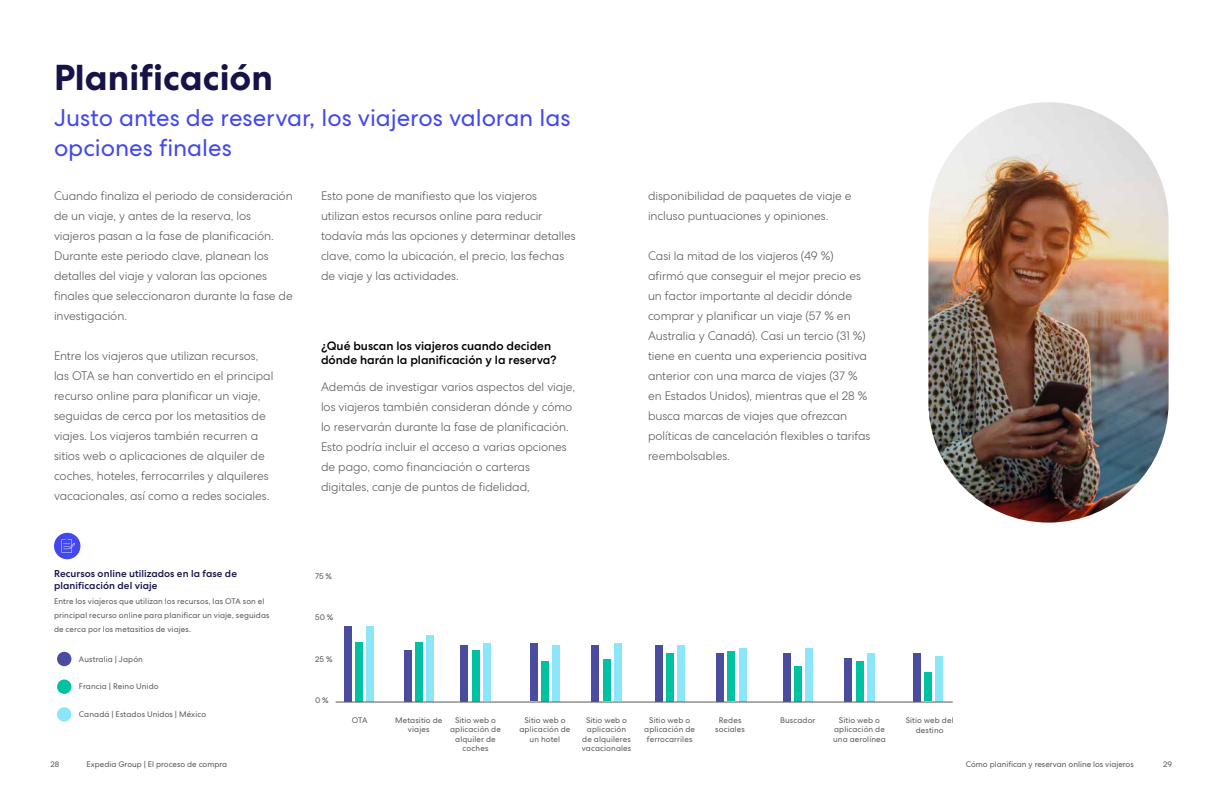
<style>
.page{position:relative;width:1224px;height:792px;background:#fff}
.page>*{position:absolute;margin:0;border:0;box-sizing:border-box;transform-origin:0 0}
.t1{font:700 36px "Centra No 2";color:#151348}
.t2{font:24px/30px "Centra No 2";color:#4248ed}
.t3{font:300 12px/20px "Centra No 2";letter-spacing:-.005em;color:#58595b}
.t4{font:500 12px/14px "Centra No 2";color:#000}
.t5{font:500 10px/12px "Centra No 2";letter-spacing:.005em;color:#151348}
.t6{font:8px/9.6px "Centra No 2";letter-spacing:.015em;color:#58595b;text-align:center}
</style>
<div class="page">
<div style="left:592px;top:645px;width:7px;height:56px;background:#4a4ca0"></div>
<div style="left:603px;top:660px;width:7px;height:41px;background:#00c2a2"></div>
<div style="left:614px;top:643px;width:7px;height:58px;background:#8be6f9"></div>
<div style="left:530px;top:643px;width:7px;height:58px;background:#4a4ca0"></div>
<div style="left:541px;top:661px;width:8px;height:40px;background:#00c2a2"></div>
<div style="left:553px;top:645px;width:7px;height:56px;background:#8be6f9"></div>
<div style="left:461px;top:645px;width:7px;height:56px;background:#4a4ca0"></div>
<div style="left:472px;top:650px;width:7px;height:51px;background:#00c2a2"></div>
<div style="left:483px;top:643px;width:7px;height:58px;background:#8be6f9"></div>
<div style="left:404px;top:650px;width:7px;height:51px;background:#4a4ca0"></div>
<div style="left:415px;top:642px;width:7px;height:59px;background:#00c2a2"></div>
<div style="left:426px;top:635px;width:8px;height:66px;background:#8be6f9"></div>
<div style="left:345px;top:626px;width:7px;height:75px;background:#4a4ca0"></div>
<div style="left:356px;top:642px;width:7px;height:59px;background:#00c2a2"></div>
<div style="left:367px;top:626px;width:7px;height:75px;background:#8be6f9"></div>
<div style="left:57px;top:652px;width:14px;height:14px;background:#4a4ca0;border-radius:50%"></div>
<div style="left:57px;top:680px;width:14px;height:14px;background:#00c2a2;border-radius:50%"></div>
<div style="left:57px;top:707px;width:14px;height:15px;background:#8be6f9;border-radius:50%"></div>
<div style="left:913px;top:653px;width:7px;height:48px;background:#4a4ca0"></div>
<div style="left:924px;top:672px;width:8px;height:29px;background:#00c2a2"></div>
<div style="left:935px;top:656px;width:8px;height:45px;background:#8be6f9"></div>
<div style="left:845px;top:658px;width:7px;height:43px;background:#4a4ca0"></div>
<div style="left:856px;top:661px;width:7px;height:40px;background:#00c2a2"></div>
<div style="left:867px;top:653px;width:7px;height:48px;background:#8be6f9"></div>
<div style="left:783px;top:653px;width:7px;height:48px;background:#4a4ca0"></div>
<div style="left:794px;top:666px;width:7px;height:35px;background:#00c2a2"></div>
<div style="left:805px;top:648px;width:8px;height:53px;background:#8be6f9"></div>
<div style="left:717px;top:653px;width:7px;height:48px;background:#4a4ca0"></div>
<div style="left:728px;top:652px;width:7px;height:49px;background:#00c2a2"></div>
<div style="left:739px;top:648px;width:7px;height:53px;background:#8be6f9"></div>
<div style="left:655px;top:645px;width:7px;height:56px;background:#4a4ca0"></div>
<div style="left:666px;top:653px;width:7px;height:48px;background:#00c2a2"></div>
<div style="left:677px;top:645px;width:7px;height:56px;background:#8be6f9"></div>
<hr style="left:336px;top:702px;width:617px;height:1px;background:#58595b">
<img style="left:928px;top:102px;width:241px;height:421px;border-radius:120px">
<div style="left:54px;top:533px;width:26px;height:26px;background:#4248ed;border-radius:50%"></div>
<svg style="left:61px;top:539px;width:14px;height:14px"></svg>
<h1 class="t1" style="left:54px;top:56px;width:220px">Planificación</h1>
<h2 class="t2" style="left:54px;top:103px;width:518px">Justo antes de reservar, los viajeros valoran las opciones finales</h2>
<p class="t3" style="left:54px;top:186px;width:240px">Cuando finaliza el periodo de consideración de un viaje, y antes de la reserva, los viajeros pasan a la fase de planificación.<br>Durante este periodo clave, planean los detalles del viaje y valoran las opciones finales que seleccionaron durante la fase de investigación.</p>
<p class="t3" style="left:54px;top:346px;width:221px">Entre los viajeros que utilizan recursos, las OTA se han convertido en el principal recurso online para planificar un viaje, seguidas de cerca por los metasitios de viajes. Los viajeros también recurren a sitios web o aplicaciones de alquiler de coches, hoteles, ferrocarriles y alquileres vacacionales, así como a redes sociales.</p>
<p class="t3" style="left:321px;top:186px;width:256px">Esto pone de manifiesto que los viajeros utilizan estos recursos online para reducir todavía más las opciones y determinar detalles clave, como la ubicación, el precio, las fechas de viaje y las actividades.</p>
<p class="t4" style="left:321px;top:339px;width:237px">¿Qué buscan los viajeros cuando deciden dónde harán la planificación y la reserva?</p>
<p class="t3" style="left:321px;top:376px;width:256px">Además de investigar varios aspectos del viaje, los viajeros también consideran dónde y cómo lo reservarán durante la fase de planificación.<br>Esto podría incluir el acceso a varias opciones de pago, como financiación o carteras digitales, canje de puntos de fidelidad,</p>
<p class="t3" style="left:648px;top:186px;width:205px">disponibilidad de paquetes de viaje e incluso puntuaciones y opiniones.</p>
<p class="t3" style="left:648px;top:246px;width:224px">Casi la mitad de los viajeros (49 %) afirmó que conseguir el mejor precio es un factor importante al decidir dónde comprar y planificar un viaje (57 % en Australia y Canadá). Casi un tercio (31 %) tiene en cuenta una experiencia positiva anterior con una marca de viajes (37 % en Estados Unidos), mientras que el 28 % busca marcas de viajes que ofrezcan políticas de cancelación flexibles o tarifas reembolsables.</p>
<p class="t5" style="left:54px;top:567px;width:185px">Recursos online utilizados en la fase de planificación del viaje</p>
<p class="t6" style="left:54px;top:594px;width:217px;line-height:14px;text-align:left">Entre los viajeros que utilizan los recursos, las OTA son el principal recurso online para planificar un viaje, seguidas de cerca por los metasitios de viajes.</p>
<p class="t6" style="left:79px;top:654px;width:66px">Australia | Japón</p>
<p class="t6" style="left:79px;top:682px;width:81px">Francia | Reino Unido</p>
<p class="t6" style="left:79px;top:710px;width:129px">Canadá | Estados Unidos | México</p>
<p class="t6" style="left:315px;top:571px;width:19px">75 %</p>
<p class="t6" style="left:315px;top:613px;width:20px">50 %</p>
<p class="t6" style="left:315px;top:654px;width:19px">25 %</p>
<p class="t6" style="left:315px;top:695px;width:15px">0%</p>
<p class="t6" style="left:352px;top:715px;width:17px">OTA</p>
<p class="t6" style="left:395px;top:715px;width:49px">Metasitio de viajes</p>
<p class="t6" style="left:582px;top:715px;width:51px">Sitio web o aplicación de alquileres vacacionales</p>
<p class="t6" style="left:450px;top:715px;width:52px">Sitio web o aplicación de alquiler de coches</p>
<p class="t6" style="left:520px;top:715px;width:52px">Sitio web o aplicación de un hotel</p>
<p class="t6" style="left:644px;top:715px;width:52px">Sitio web o aplicación de ferrocarriles</p>
<p class="t6" style="left:833px;top:715px;width:54px">Sitio web o aplicación de una aerolínea</p>
<p class="t6" style="left:719px;top:715px;width:24px">Redes</p>
<p class="t6" style="left:780px;top:715px;width:37px">Buscador</p>
<p class="t6" style="left:715px;top:725px;width:31px">sociales</p>
<p class="t6" style="left:906px;top:716px;width:49px">Sitio web del destino</p>
<p class="t6" style="left:51px;top:759px;width:10px">28</p>
<p class="t6" style="left:87px;top:759px;width:142px">Expedia Group | El proceso de compra</p>
<p class="t6" style="left:966px;top:759px;width:169px">Cómo planifican y reservan online los viajeros</p>
<p class="t6" style="left:1163px;top:759px;width:11px">29</p>
</div>
